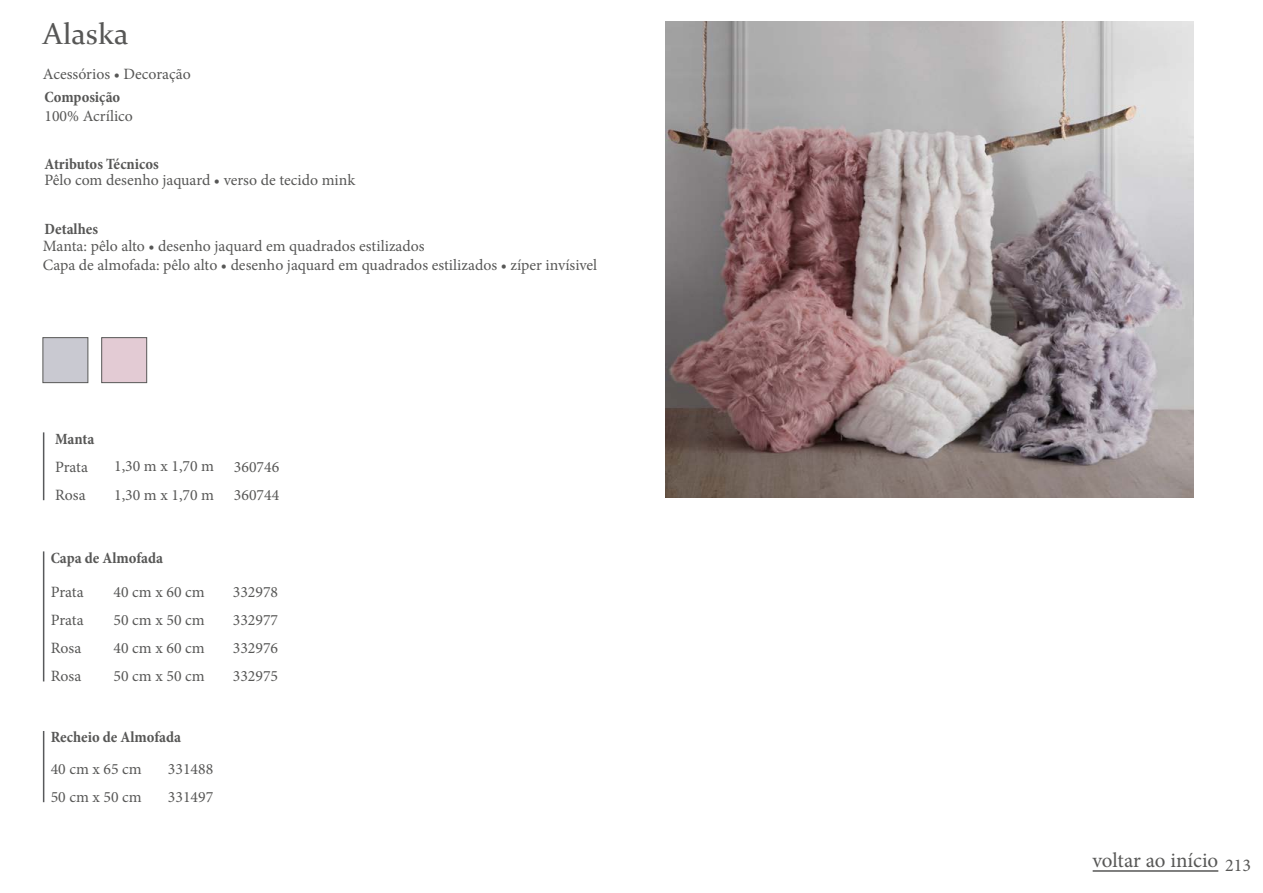
<style>
.page{position:relative;width:1263px;height:893px;background:#fff}
.page>*{position:absolute;margin:0;border:0;box-sizing:border-box;transform-origin:0 0}
.t1{font:30px "Constantia";color:#575756}
.t2{font:21px "Minion Pro";color:#575756}
.t3{font:18px "Minion Pro";color:#575756}
.t4{font:15.75px/28.2px "Minion Pro";color:#575756}
.t5{font:700 condensed 15.75px "Minion Pro";color:#575756}
</style>
<div class="page">
<img style="left:665px;top:21px;width:528px;height:477px">
<div style="left:101px;top:337px;width:46px;height:46px;background:#e3cbd4;border:1px solid #575756"></div>
<div style="left:43px;top:337px;width:45px;height:46px;background:#c9c9d1;border:1px solid #575756"></div>
<hr style="left:43px;top:432px;width:1px;height:68px;background:#58595b">
<hr style="left:43px;top:551px;width:1px;height:130px;background:#58595b">
<hr style="left:43px;top:731px;width:1px;height:71px;background:#58595b">
<hr style="left:1093px;top:870px;width:125px;height:2px;background:#575756">
<h1 class="t1" style="left:43px;top:13px;width:87px">Alaska</h1>
<p class="t4" style="left:43px;top:60px;width:149px">Acessórios • Decoração</p>
<p class="t5" style="left:45px;top:86px;width:77px">Composição</p>
<p class="t4" style="left:45px;top:101px;width:90px">100% Acrílico</p>
<p class="t5" style="left:45px;top:153px;width:116px">Atributos Técnicos</p>
<p class="t4" style="left:45px;top:166px;width:312px">Pêlo com desenho jaquard • verso de tecido mink</p>
<p class="t5" style="left:45px;top:218px;width:55px">Detalhes</p>
<p class="t4" style="left:43px;top:236px;width:556px;line-height:18.9px">Manta: pêlo alto • desenho jaquard em quadrados estilizados<br>Capa de almofada: pêlo alto • desenho jaquard em quadrados estilizados • zíper invísivel</p>
<p class="t5" style="left:55px;top:428px;width:41px">Manta</p>
<p class="t4" style="left:55px;top:453px;width:34px">Prata</p>
<p class="t4" style="left:234px;top:453px;width:47px">360746</p>
<p class="t4" style="left:55px;top:481px;width:32px">Rosa</p>
<p class="t4" style="left:234px;top:481px;width:47px">360744</p>
<p class="t4" style="left:114px;top:452px;width:102px">1,30 m x 1,70 m<br>1,30 m x 1,70 m</p>
<p class="t5" style="left:51px;top:547px;width:114px">Capa de Almofada</p>
<p class="t4" style="left:51px;top:578px;width:34px">Prata</p>
<p class="t4" style="left:114px;top:578px;width:93px">40 cm x 60 cm</p>
<p class="t4" style="left:233px;top:578px;width:47px">332978</p>
<p class="t4" style="left:51px;top:606px;width:34px">Prata</p>
<p class="t4" style="left:114px;top:606px;width:93px">50 cm x 50 cm</p>
<p class="t4" style="left:233px;top:606px;width:47px">332977</p>
<p class="t4" style="left:51px;top:634px;width:32px">Rosa</p>
<p class="t4" style="left:114px;top:634px;width:93px">40 cm x 60 cm</p>
<p class="t4" style="left:233px;top:634px;width:47px">332976</p>
<p class="t4" style="left:51px;top:662px;width:32px">Rosa</p>
<p class="t4" style="left:114px;top:662px;width:93px">50 cm x 50 cm</p>
<p class="t4" style="left:233px;top:662px;width:47px">332975</p>
<p class="t5" style="left:51px;top:727px;width:132px">Recheio de Almofada</p>
<p class="t4" style="left:51px;top:755px;width:93px">40 cm x 65 cm</p>
<p class="t4" style="left:168px;top:755px;width:47px">331488</p>
<p class="t4" style="left:51px;top:783px;width:93px">50 cm x 50 cm</p>
<p class="t4" style="left:168px;top:783px;width:47px">331497</p>
<h2 class="t2" style="left:1092px;top:846px;width:127px">voltar ao início</h2>
<p class="t3" style="left:1225px;top:853px;width:27px">213</p>
</div>
